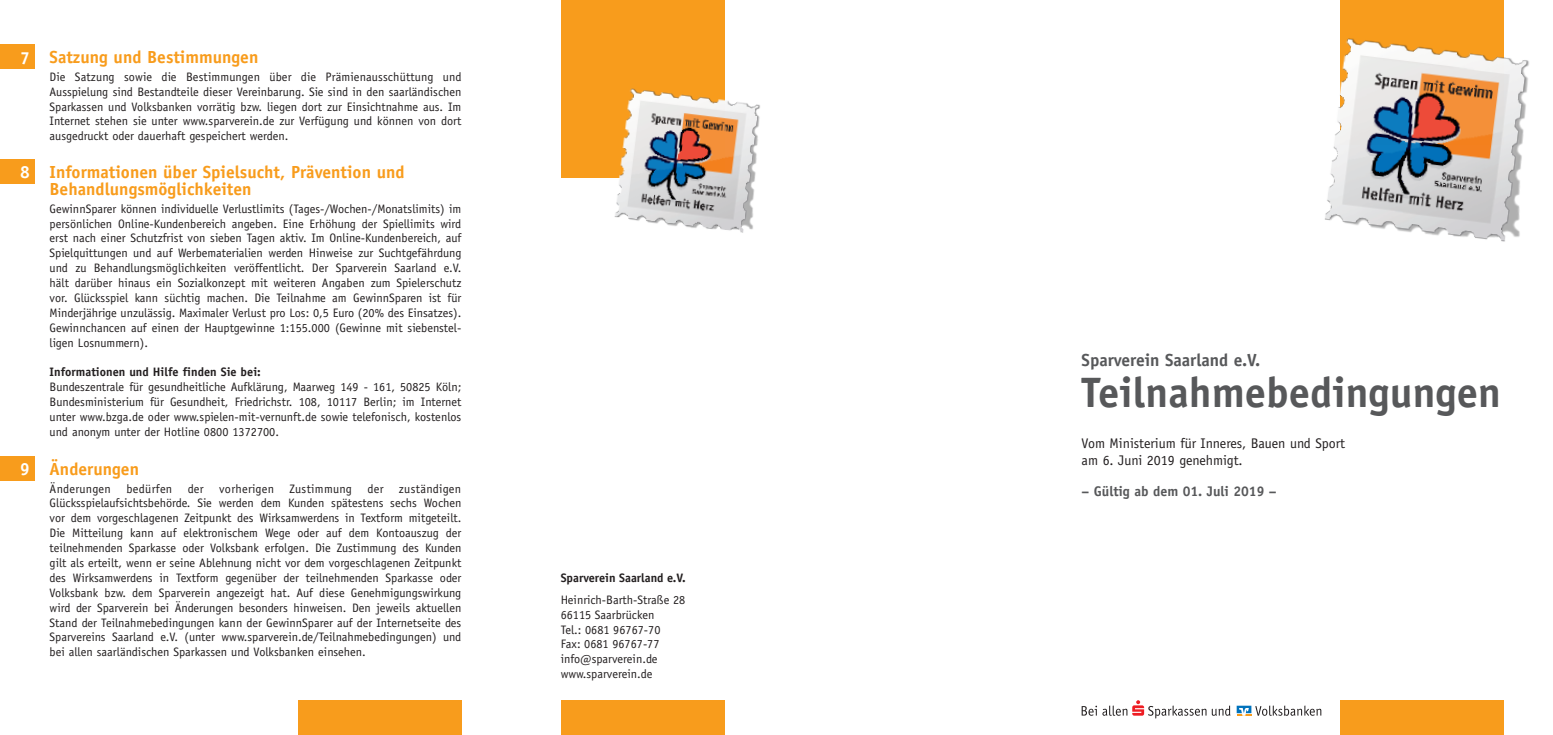
<style>
.page{position:relative;width:1553px;height:735px;background:#fff}
.page>*{position:absolute;margin:0;border:0;box-sizing:border-box;transform-origin:0 0}
.t1{font:700 42.52px "Officina Sans";color:#57585a}
.t2{font:700 17.5px/17.5px "Officina Sans";color:#f89c1c}
.t3{font:700 17.5px "Officina Sans";letter-spacing:-.005em;color:#57585a}
.t4{font:700 17.5px "Officina Sans";color:#fff}
.t5{font:14px/16.8px "Officina Sans";letter-spacing:-.005em;color:#231f20}
.t6{font:700 14px "Officina Sans";letter-spacing:-.005em;color:#57585a}
.t7{font:12.25px/14.9px "Officina Sans";color:#231f20;text-align:justify}
.t8{font:700 12.25px "Officina Sans";color:#231f20}
.t9{font:12.25px "Officina Sans";letter-spacing:.025em;color:#231f20}
</style>
<div class="page">
<div style="left:298px;top:699px;width:163px;height:35px;background:#f89c1c"></div>
<img style="left:1325px;top:0;width:204px;height:242px">
<div style="left:0;top:159px;width:35px;height:25px;background:#f89c1c"></div>
<div style="left:0;top:455px;width:35px;height:25px;background:#f89c1c"></div>
<div style="left:0;top:44px;width:35px;height:25px;background:#f89c1c"></div>
<div style="left:561px;top:699px;width:163px;height:35px;background:#f89c1c"></div>
<div style="left:561px;top:0;width:163px;height:178px;background:#f89c1c"></div>
<img style="left:614px;top:57px;width:146px;height:176px">
<div style="left:1339px;top:699px;width:164px;height:35px;background:#f89c1c"></div>
<svg style="left:1212px;top:705px;width:18px;height:10px"></svg>
<svg style="left:1236px;top:705px;width:85px;height:10px"></svg>
<svg style="left:1081px;top:700px;width:125px;height:18px"></svg>
<h2 class="t4" style="left:20px;top:47px;width:11px">7</h2>
<h2 class="t4" style="left:20px;top:161px;width:11px">8</h2>
<h2 class="t4" style="left:20px;top:458px;width:11px">9</h2>
<h2 class="t2" style="left:50px;top:48px;width:210px">Satzung und Bestimmungen</h2>
<p class="t7" style="left:50px;top:69px;width:413px">Die Satzung sowie die Bestimmungen über die Prämienausschüttung und Ausspielung sind Bestandteile dieser Vereinbarung. Sie sind in den saarländischen Sparkassen und Volksbanken vorrätig bzw. liegen dort zur Einsichtnahme aus. Im Internet stehen sie unter www.sparverein.de zur Verfügung und können von dort ausgedruckt oder dauerhaft gespeichert werden.</p>
<h2 class="t2" style="left:50px;top:163px;width:356px">Informationen über Spielsucht, Prävention und<br>Behandlungsmöglichkeiten</h2>
<p class="t7" style="left:50px;top:201px;width:413px">GewinnSparer können individuelle Verlustlimits (Tages-/Wochen-/Monatslimits) im persönlichen Online-Kundenbereich angeben. Eine Erhöhung der Spiellimits wird erst nach einer Schutzfrist von sieben Tagen aktiv. Im Online-Kundenbereich, auf Spielquittungen und auf Werbematerialien werden Hinweise zur Suchtgefährdung und zu Behandlungsmöglichkeiten veröffentlicht. Der Sparverein Saarland e.V. hält darüber hinaus ein Sozialkonzept mit weiteren Angaben zum Spielerschutz vor. Glücksspiel kann süchtig machen. Die Teilnahme am GewinnSparen ist für Minderjährige unzulässig. Maximaler Verlust pro Los: 0,5 Euro (20% des Einsatzes).<br>Gewinnchancen auf einen der Hauptgewinne 1:155.000 (Gewinne mit siebenstel&shy;ligen Losnummern).</p>
<p class="t8" style="left:50px;top:364px;width:213px">Informationen und Hilfe finden Sie bei:</p>
<p class="t7" style="left:50px;top:379px;width:413px">Bundeszentrale für gesundheitliche Aufklärung, Maarweg 149 - 161, 50825 Köln; Bundesministerium für Gesundheit, Friedrichstr. 108, 10117 Berlin; im Internet unter www.bzga.de oder www.spielen-mit-vernunft.de sowie telefonisch, kostenlos und anonym unter der Hotline 0800 1372700.</p>
<h2 class="t2" style="left:50px;top:460px;width:91px">Änderungen</h2>
<p class="t9" style="left:50px;top:481px;width:63px">Änderungen</p>
<p class="t9" style="left:126px;top:481px;width:47px">bedürfen</p>
<p class="t7" style="left:188px;top:480px;width:18px">der</p>
<p class="t9" style="left:219px;top:481px;width:56px">vorherigen</p>
<p class="t9" style="left:290px;top:481px;width:64px">Zustimmung</p>
<p class="t7" style="left:367px;top:480px;width:18px">der</p>
<p class="t7" style="left:50px;top:480px;width:413px;text-indent:349px">zuständigen Glücksspielaufsichtsbehörde. Sie werden dem Kunden spätestens sechs Wochen vor dem vorgeschlagenen Zeitpunkt des Wirksamwerdens in Textform mitgeteilt.<br>Die Mitteilung kann auf elektronischem Wege oder auf dem Kontoauszug der teilnehmenden Sparkasse oder Volksbank erfolgen. Die Zustimmung des Kunden gilt als erteilt, wenn er seine Ablehnung nicht vor dem vorgeschlagenen Zeitpunkt des Wirksamwerdens in Textform gegenüber der teilnehmenden Sparkasse oder Volksbank bzw. dem Sparverein angezeigt hat. Auf diese Genehmigungswirkung wird der Sparverein bei Änderungen besonders hinweisen. Den jeweils aktuellen Stand der Teilnahmebedingungen kann der GewinnSparer auf der Internetseite des Sparvereins Saarland e.V. (unter www.sparverein.de/Teilnahmebedingungen) und bei allen saarländischen Sparkassen und Volksbanken einsehen.</p>
<p class="t8" style="left:561px;top:570px;width:127px">Sparverein Saarland e.V.</p>
<p class="t7" style="left:561px;top:592px;width:126px;text-align:left">Heinrich-Barth-Straße 28<br>66115 Saarbrücken<br>Tel.: 0681 96767-70<br>Fax: 0681 96767-77 info@sparverein.de www.sparverein.de</p>
<h2 class="t3" style="left:1081px;top:349px;width:180px">Sparverein Saarland e.V.</h2>
<h1 class="t1" style="left:1081px;top:365px;width:421px">Teilnahmebedingungen</h1>
<p class="t5" style="left:1081px;top:434px;width:265px">Vom Ministerium für Inneres, Bauen und Sport am 6. Juni 2019 genehmigt.</p>
<p class="t6" style="left:1081px;top:482px;width:197px">– Gültig ab dem 01. Juli 2019 –</p>
</div>
